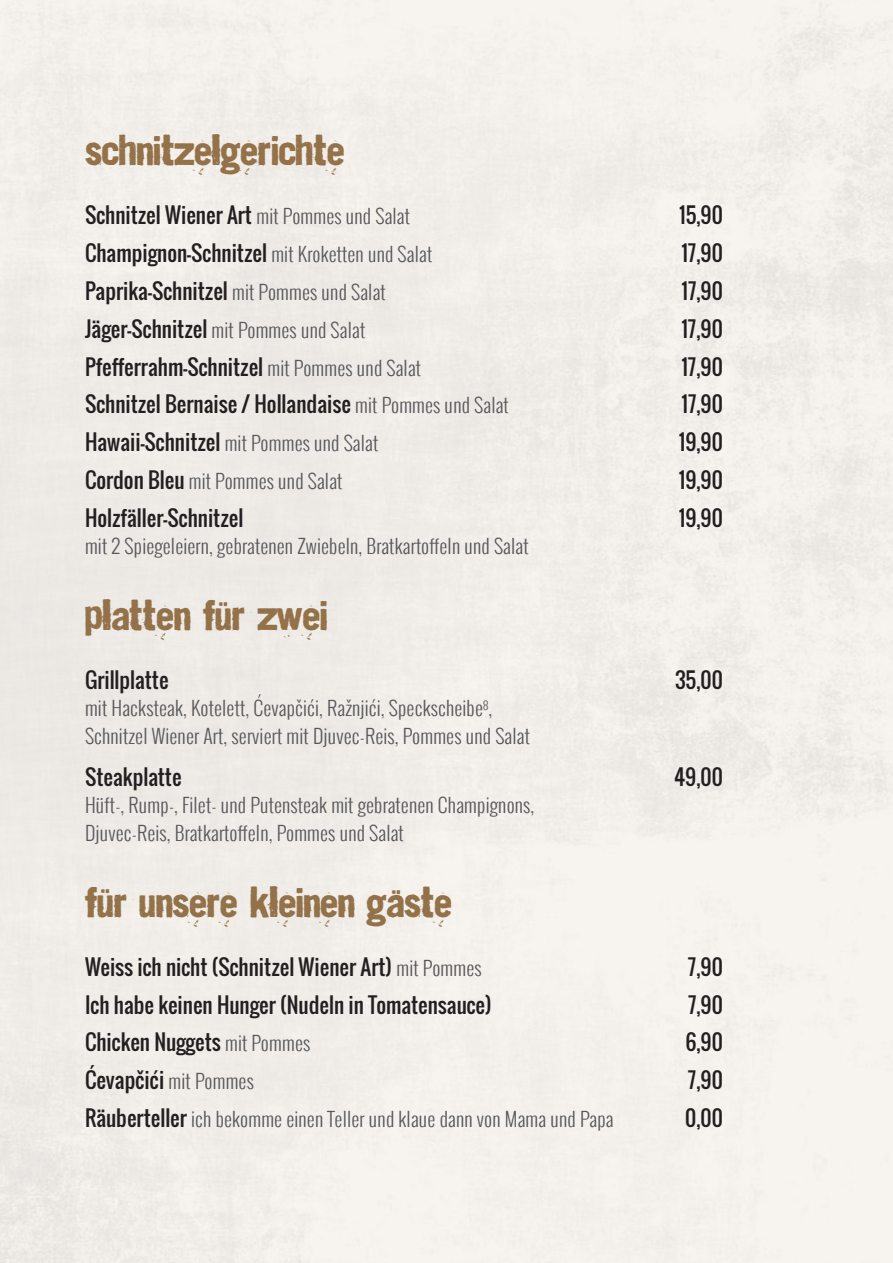
<style>
.page{position:relative;width:893px;height:1263px;background:#fff}
.page>*{position:absolute;margin:0;border:0;box-sizing:border-box;transform-origin:0 0}
.t1{font:31.5px "Dirt 2 Stickler";color:#947249}
.t2{font:21px "Oswald";color:#231f20}
.t3{font:300 19.5px/27.5px "Oswald";letter-spacing:.01em;color:#57585a}
.s1{font-weight:300;font-size:19.5px;color:#57585a}
.s2{font-weight:400;font-size:21px;color:#231f20}
</style>
<div class="page">
<h1 class="t1" style="left:85px;top:128px;width:261px">SCHNITZELGERICHTE</h1>
<p class="t2" style="left:85px;top:200px;width:327px">Schnitzel Wiener Art <span class="s1">mit Pommes und Salat</span></p>
<p class="t2" style="left:679px;top:200px;width:45px">15,90</p>
<p class="t2" style="left:85px;top:237px;width:349px">Champignon-Schnitzel <span class="s1">mit Kroketten und Salat</span></p>
<p class="t2" style="left:681px;top:237px;width:43px">17,90</p>
<p class="t2" style="left:85px;top:275px;width:302px">Paprika-Schnitzel <span class="s1">mit Pommes und Salat</span></p>
<p class="t2" style="left:681px;top:275px;width:43px">17,90</p>
<p class="t3" style="left:85px;top:316px;width:282px"><span class="s2">Jäger-Schnitzel</span> mit Pommes und Salat</p>
<p class="t2" style="left:681px;top:313px;width:43px">17,90</p>
<p class="t2" style="left:85px;top:351px;width:338px">Pfefferrahm-Schnitzel <span class="s1">mit Pommes und Salat</span></p>
<p class="t2" style="left:681px;top:351px;width:43px">17,90</p>
<p class="t2" style="left:85px;top:388px;width:425px">Schnitzel Bernaise / Hollandaise <span class="s1">mit Pommes und Salat</span></p>
<p class="t2" style="left:681px;top:388px;width:43px">17,90</p>
<p class="t3" style="left:85px;top:429px;width:295px"><span class="s2">Hawaii-Schnitzel</span> mit Pommes und Salat</p>
<p class="t2" style="left:679px;top:426px;width:46px">19,90</p>
<p class="t3" style="left:85px;top:467px;width:259px"><span class="s2">Cordon Bleu</span> mit Pommes und Salat</p>
<p class="t2" style="left:679px;top:464px;width:46px">19,90</p>
<p class="t2" style="left:85px;top:502px;width:160px">Holzfäller-Schnitzel</p>
<p class="t2" style="left:679px;top:502px;width:46px">19,90</p>
<p class="t3" style="left:85px;top:532px;width:445px">mit 2 Spiegeleiern, gebratenen Zwiebeln, Bratkartoffeln und Salat</p>
<h1 class="t1" style="left:85px;top:592px;width:244px">PLATTEN FÜR ZWEI</h1>
<p class="t2" style="left:85px;top:664px;width:85px">Grillplatte</p>
<p class="t2" style="left:675px;top:664px;width:49px">35,00</p>
<p class="t3" style="left:85px;top:694px;width:446px">mit Hacksteak, Kotelett, Ćevapčići, Ražnjići, Speckscheibe<sup>8</sup>,<br>Schnitzel Wiener Art, serviert mit Djuvec-Reis, Pommes und Salat</p>
<p class="t2" style="left:85px;top:761px;width:98px">Steakplatte</p>
<p class="t2" style="left:674px;top:761px;width:50px">49,00</p>
<p class="t3" style="left:85px;top:791px;width:451px">Hüft-, Rump-, Filet- und Putensteak mit gebratenen Champignons,<br>Djuvec-Reis, Bratkartoffeln, Pommes und Salat</p>
<h1 class="t1" style="left:85px;top:879px;width:368px">FÜR UNSERE KLEINEN GÄSTE</h1>
<p class="t2" style="left:85px;top:951px;width:398px">Weiss ich nicht (Schnitzel Wiener Art) <span class="s1">mit Pommes</span></p>
<p class="t2" style="left:688px;top:951px;width:36px">7,90</p>
<p class="t2" style="left:85px;top:989px;width:408px">Ich habe keinen Hunger (Nudeln in Tomatensauce)</p>
<p class="t2" style="left:688px;top:989px;width:36px">7,90</p>
<p class="t2" style="left:85px;top:1026px;width:227px">Chicken Nuggets <span class="s1">mit Pommes</span></p>
<p class="t2" style="left:685px;top:1026px;width:39px">6,90</p>
<p class="t2" style="left:85px;top:1064px;width:170px">Ćevapčići <span class="s1">mit Pommes</span></p>
<p class="t2" style="left:688px;top:1064px;width:36px">7,90</p>
<p class="t3" style="left:85px;top:1105px;width:530px"><span class="s2">Räuberteller</span> ich bekomme einen Teller und klaue dann von Mama und Papa</p>
<p class="t2" style="left:685px;top:1102px;width:39px">0,00</p>
</div>
